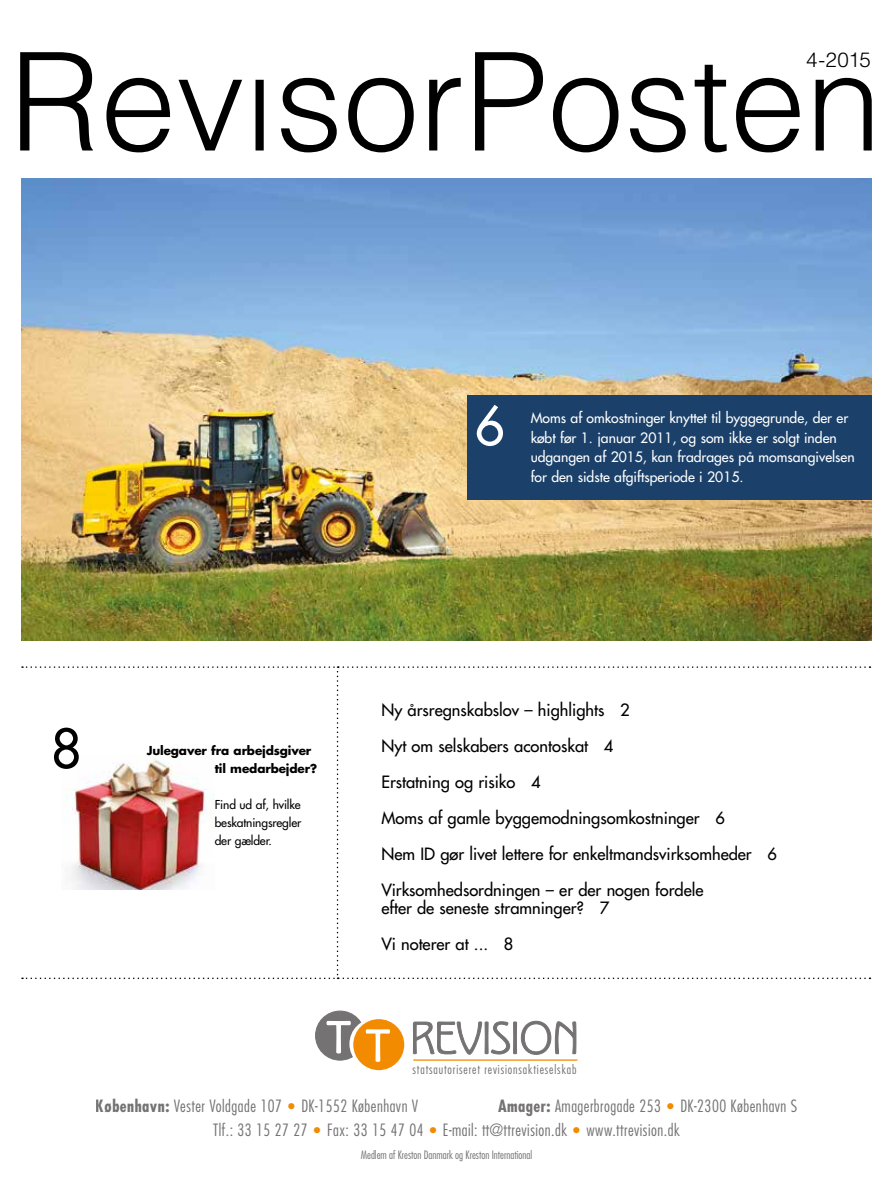
<style>
.page{position:relative;width:893px;height:1191px;background:#fff}
.page>*{position:absolute;margin:0;border:0;box-sizing:border-box;transform-origin:0 0}
.t1{font:52.5px "Futura";color:#fff}
.t2{font:52.5px "Futura";color:#000}
.t3{font:300 20.55px "Helvetica";color:#000}
.t4{font:16.5px/36px "Futura";color:#000}
.t5{font:300 condensed 16.5px/24px "Futura";letter-spacing:.03em;color:#747272}
.t6{font:13.95px/19.5px "Futura";color:#fff}
.t7{font:300 condensed 12.6px "Futura";letter-spacing:.07em;color:#747272}
.t8{font:12px/17.9px "Futura";letter-spacing:-.01em;color:#000;text-align:justify}
.t9{font:700 12px/17.9px "Futura";letter-spacing:-.01em;color:#000}
.t10{font:300 condensed 11.25px "Futura";color:#747272}
.s1{font-weight:700}
.s2{font-weight:800;font-stretch:normal;font-size:34.5px;color:#f28b00}
</style>
<div class="page">
<img style="left:21px;top:178px;width:851px;height:463px">
<svg style="left:20px;top:52px;width:441px;height:100px"></svg>
<svg style="left:475px;top:52px;width:397px;height:100px"></svg>
<div style="left:467px;top:395px;width:405px;height:105px;background:#1b416a"></div>
<svg style="left:22px;top:666px;width:848px;height:313px"></svg>
<svg style="left:413px;top:1020px;width:164px;height:41px"></svg>
<div style="left:316px;top:1011px;width:49px;height:49px;background:#747272;border-radius:50%"></div>
<div style="left:315px;top:1010px;width:50px;height:50px;border:1px solid #747272;border-radius:50%"></div>
<svg style="left:326px;top:1010px;width:26px;height:44px"></svg>
<svg style="left:350px;top:1019px;width:49px;height:49px"></svg>
<div style="left:349px;top:1018px;width:51px;height:51px;border:2px solid #fff;border-radius:50%"></div>
<div style="left:354px;top:1020px;width:49px;height:49px;background:#f28b00;border-radius:50%"></div>
<div style="left:353px;top:1019px;width:51px;height:51px;border:2px solid #f28b00;border-radius:50%"></div>
<svg style="left:365px;top:1018px;width:26px;height:44px"></svg>
<hr style="left:413px;top:1059px;width:164px;height:1px;background:#f28b00">
<p class="t3" style="left:806px;top:47px;width:66px">4-2015</p>
<h1 class="t1" style="left:475px;top:393px;width:32px">6</h1>
<p class="t6" style="left:531px;top:408px;width:326px">Moms af omkostninger knyttet til byggegrunde, der er købt før 1. januar 2011, og som ikke er solgt inden udgangen af 2015, kan fradrages på momsangivelsen for den sidste afgiftsperiode i 2015.</p>
<h1 class="t2" style="left:51px;top:716px;width:32px">8</h1>
<p class="t9" style="left:215px;top:742px;width:104px;text-indent:-68px">Julegaver fra arbejdsgiver til medarbejder?</p>
<p class="t8" style="left:215px;top:795px;width:88px">Find ud af, hvilke beskatningsregler der gælder.</p>
<p class="t4" style="left:381px;top:692px;width:397px">Ny årsregnskabslov – highlights 2<br>Nyt om selskabers acontoskat 4<br>Erstatning og risiko 4<br>Moms af gamle byggemodningsomkostninger 6<br>Nem ID gør livet lettere for enkeltmandsvirksomheder 6<br>Virksomhedsordningen – er der nogen fordele</p>
<p class="t4" style="left:381px;top:890px;width:229px">efter de seneste stramninger? 7<br>Vi noterer at ... 8</p>
<p class="t7" style="left:413px;top:1061px;width:165px">statsautoriseret revisionsaktieselskab</p>
<p class="t5" style="left:96px;top:1094px;width:324px"><span class="s1">København:</span> Vester Voldgade 107 <span class="s2">·</span> DK-1552 København V</p>
<p class="t5" style="left:213px;top:1094px;width:586px;text-indent:285px"><span class="s1">Amager:</span> Amagerbrogade 253 <span class="s2">·</span> DK-2300 København S<br>Tlf.: 33 15 27 27 <span class="s2">·</span> Fax: 33 15 47 04 <span class="s2">·</span> E-mail: tt@ttrevision.dk <span class="s2">·</span> www.ttrevision.dk</p>
<p class="t10" style="left:361px;top:1147px;width:173px">Medlem af Kreston Danmark og Kreston International</p>
</div>
